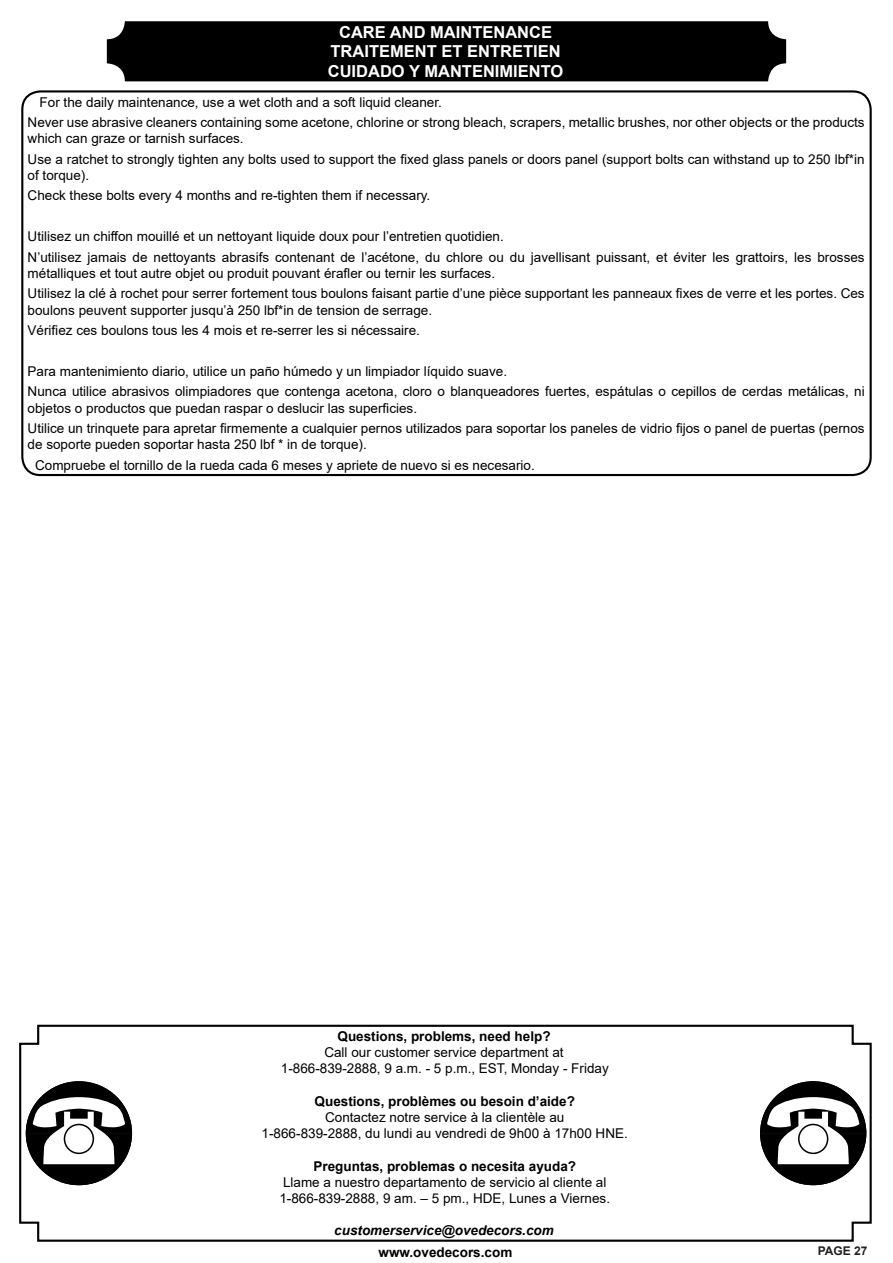
<style>
.page{position:relative;width:893px;height:1263px;background:#fff}
.page>*{position:absolute;margin:0;border:0;box-sizing:border-box;transform-origin:0 0}
.t1{font:700 16.5px "Arial";color:#fff}
.t2{font:13.5px/16.2px "Arial";color:#000}
.t3{font:700 13.5px "Arial";color:#000}
.t4{font:italic 700 13.5px "Arial";color:#000}
.t5{font:700 12px "Arial";color:#231f20}
</style>
<div class="page">
<div style="left:107px;top:21px;width:679px;height:60px;background:#000;border-radius:18px"></div>
<div style="left:21px;top:90px;width:851px;height:386px;border:2px solid #000;border-radius:18px"></div>
<svg style="left:19px;top:1024px;width:853px;height:218px"></svg>
<svg style="left:26px;top:1081px;width:106px;height:104px"></svg>
<svg style="left:64px;top:1124px;width:30px;height:30px"></svg>
<div style="left:65px;top:1125px;width:28px;height:27px;background:#fff;border-radius:50%"></div>
<svg style="left:760px;top:1081px;width:106px;height:104px"></svg>
<svg style="left:798px;top:1124px;width:30px;height:30px"></svg>
<div style="left:799px;top:1125px;width:28px;height:27px;background:#fff;border-radius:50%"></div>
<p class="t1" style="left:339px;top:20px;width:214px">CARE AND MAINTENANCE</p>
<p class="t1" style="left:331px;top:40px;width:232px">TRAITEMENT ET ENTRETIEN</p>
<p class="t1" style="left:328px;top:60px;width:237px">CUIDADO Y MANTENIMIENTO</p>
<p class="t2" style="left:40px;top:94px;width:404px">For the daily maintenance, use a wet cloth and a soft liquid cleaner.</p>
<p class="t2" style="left:28px;top:114px;width:838px">Never use abrasive cleaners containing some acetone, chlorine or strong bleach, scrapers, metallic brushes, nor other objects or the products which can graze or tarnish surfaces.</p>
<p class="t2" style="left:28px;top:151px;width:838px">Use a ratchet to strongly tighten any bolts used to support the fixed glass panels or doors panel (support bolts can withstand up to 250 lbf*in of torque).</p>
<p class="t2" style="left:28px;top:187px;width:404px">Check these bolts every 4 months and re-tighten them if necessary.</p>
<p class="t2" style="left:28px;top:228px;width:478px">Utilisez un chiffon mouillé et un nettoyant liquide doux pour l’entretien quotidien.</p>
<p class="t2" style="left:28px;top:249px;width:838px">N’utilisez jamais de nettoyants abrasifs contenant de l’acétone, du chlore ou du javellisant puissant, et éviter les grattoirs, les brosses métalliques et tout autre objet ou produit pouvant érafler ou ternir les surfaces.</p>
<p class="t2" style="left:28px;top:285px;width:838px">Utilisez la clé à rochet pour serrer fortement tous boulons faisant partie d’une pièce supportant les panneaux fixes de verre et les portes. Ces boulons peuvent supporter jusqu’à 250 lbf*in de tension de serrage.</p>
<p class="t2" style="left:28px;top:322px;width:394px">Vérifiez ces boulons tous les 4 mois et re-serrer les si nécessaire.</p>
<p class="t2" style="left:28px;top:363px;width:481px">Para mantenimiento diario, utilice un paño húmedo y un limpiador líquido suave.</p>
<p class="t2" style="left:28px;top:383px;width:838px">Nunca utilice abrasivos olimpiadores que contenga acetona, cloro o blanqueadores fuertes, espátulas o cepillos de cerdas metálicas, ni objetos o productos que puedan raspar o deslucir las superficies.</p>
<p class="t2" style="left:28px;top:420px;width:838px">Utilice un trinquete para apretar firmemente a cualquier pernos utilizados para soportar los paneles de vidrio fijos o panel de puertas (pernos de soporte pueden soportar hasta 250 lbf * in de torque).</p>
<p class="t2" style="left:35px;top:457px;width:501px">Compruebe el tornillo de la rueda cada 6 meses y apriete de nuevo si es necesario.</p>
<p class="t3" style="left:337px;top:1027px;width:215px">Questions, problems, need help?</p>
<p class="t2" style="left:324px;top:1044px;width:241px">Call our customer service department at</p>
<p class="t2" style="left:281px;top:1060px;width:329px">1-866-839-2888, 9 a.m. - 5 p.m., EST, Monday - Friday</p>
<p class="t3" style="left:315px;top:1091px;width:262px">Questions, problèmes ou besoin d’aide?</p>
<p class="t2" style="left:325px;top:1109px;width:241px">Contactez notre service à la clientèle au</p>
<p class="t2" style="left:262px;top:1125px;width:368px">1-866-839-2888, du lundi au vendredi de 9h00 à 17h00 HNE.</p>
<p class="t3" style="left:313px;top:1156px;width:264px">Preguntas, problemas o necesita ayuda?</p>
<p class="t2" style="left:283px;top:1174px;width:325px">Llame a nuestro departamento de servicio al cliente al</p>
<p class="t2" style="left:279px;top:1190px;width:332px">1-866-839-2888, 9 am. – 5 pm., HDE, Lunes a Viernes.</p>
<p class="t4" style="left:334px;top:1221px;width:221px">customerservice@ovedecors.com</p>
<p class="t3" style="left:378px;top:1243px;width:135px">www.ovedecors.com</p>
<p class="t5" style="left:818px;top:1242px;width:51px">PAGE 27</p>
</div>
